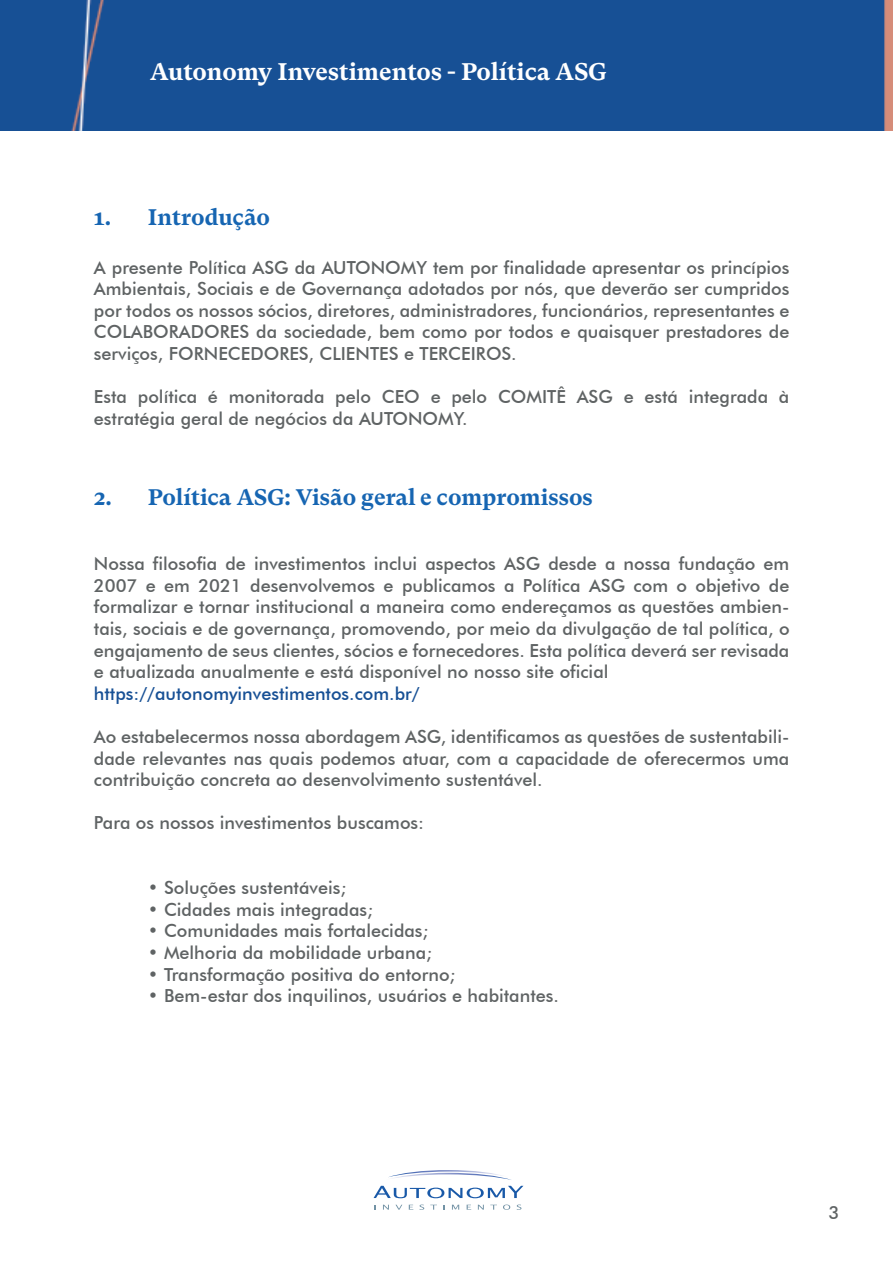
<style>
.page{position:relative;width:893px;height:1263px;background:#fff}
.page>*{position:absolute;margin:0;border:0;box-sizing:border-box;transform-origin:0 0}
.t1{font:700 24px "GT Super Text";color:#fff}
.t2{font:700 22.5px "GT Super Text";color:#1665b2}
.t3{font:500 18px/21.6px "Futura BT";color:#5f6364;text-align:justify}
.t4{font:500 18px "Futura BT";color:#175095}
</style>
<div class="page">
<div style="left:0;top:0;width:893px;height:131px;background:#175095"></div>
<svg style="left:374px;top:1186px;width:149px;height:12px"></svg>
<svg style="left:383px;top:1205px;width:6px;height:5px"></svg>
<svg style="left:395px;top:1205px;width:7px;height:5px"></svg>
<svg style="left:409px;top:1205px;width:4px;height:5px"></svg>
<svg style="left:419px;top:1204px;width:5px;height:6px"></svg>
<svg style="left:430px;top:1205px;width:7px;height:5px"></svg>
<svg style="left:452px;top:1205px;width:7px;height:5px"></svg>
<svg style="left:467px;top:1205px;width:4px;height:5px"></svg>
<svg style="left:478px;top:1205px;width:6px;height:5px"></svg>
<svg style="left:490px;top:1205px;width:7px;height:5px"></svg>
<svg style="left:503px;top:1204px;width:7px;height:6px"></svg>
<svg style="left:517px;top:1204px;width:4px;height:6px"></svg>
<svg style="left:388px;top:1170px;width:123px;height:10px"></svg>
<h1 class="t1" style="left:150px;top:58px;width:458px">Autonomy Investimentos - Política ASG</h1>
<p class="t2" style="left:94px;top:204px;width:178px">1. Introdução</p>
<p class="t3" style="left:94px;top:256px;width:697px">A presente Política ASG da AUTONOMY tem por finalidade apresentar os princípios Ambientais, Sociais e de Governança adotados por nós, que deverão ser cumpridos por todos os nossos sócios, diretores, administradores, funcionários, representantes e COLABORADORES da sociedade, bem como por todos e quaisquer prestadores de serviços, FORNECEDORES, CLIENTES e TERCEIROS.</p>
<p class="t3" style="left:94px;top:386px;width:697px">Esta política é monitorada pelo CEO e pelo COMITÊ ASG e está integrada à estratégia geral de negócios da AUTONOMY.</p>
<p class="t2" style="left:94px;top:485px;width:500px">2. Política ASG: Visão geral e compromissos</p>
<p class="t3" style="left:94px;top:553px;width:697px">Nossa filosofia de investimentos inclui aspectos ASG desde a nossa fundação em 2007 e em 2021 desenvolvemos e publicamos a Política ASG com o objetivo de formalizar e tornar institucional a maneira como endereçamos as questões ambien&shy;tais, sociais e de governança, promovendo, por meio da divulgação de tal política, o engajamento de seus clientes, sócios e fornecedores. Esta política deverá ser revisada e atualizada anualmente e está disponível no nosso site oficial</p>
<p class="t4" style="left:94px;top:682px;width:327px">https://autonomyinvestimentos.com.br/</p>
<p class="t3" style="left:94px;top:726px;width:697px">Ao estabelecermos nossa abordagem ASG, identificamos as questões de sustentabili&shy;dade relevantes nas quais podemos atuar, com a capacidade de oferecermos uma contribuição concreta ao desenvolvimento sustentável.</p>
<p class="t3" style="left:94px;top:812px;width:332px">Para os nossos investimentos buscamos:</p>
<p class="t3" style="left:148px;top:877px;width:200px">• Soluções sustentáveis;</p>
<p class="t3" style="left:148px;top:898px;width:227px">• Cidades mais integradas;</p>
<p class="t3" style="left:148px;top:920px;width:282px">• Comunidades mais fortalecidas;</p>
<p class="t3" style="left:148px;top:942px;width:286px">• Melhoria da mobilidade urbana;</p>
<p class="t3" style="left:148px;top:963px;width:309px">• Transformação positiva do entorno;</p>
<p class="t3" style="left:148px;top:985px;width:412px">• Bem-estar dos inquilinos, usuários e habitantes.</p>
<p class="t3" style="left:829px;top:1202px;width:12px">3</p>
</div>
